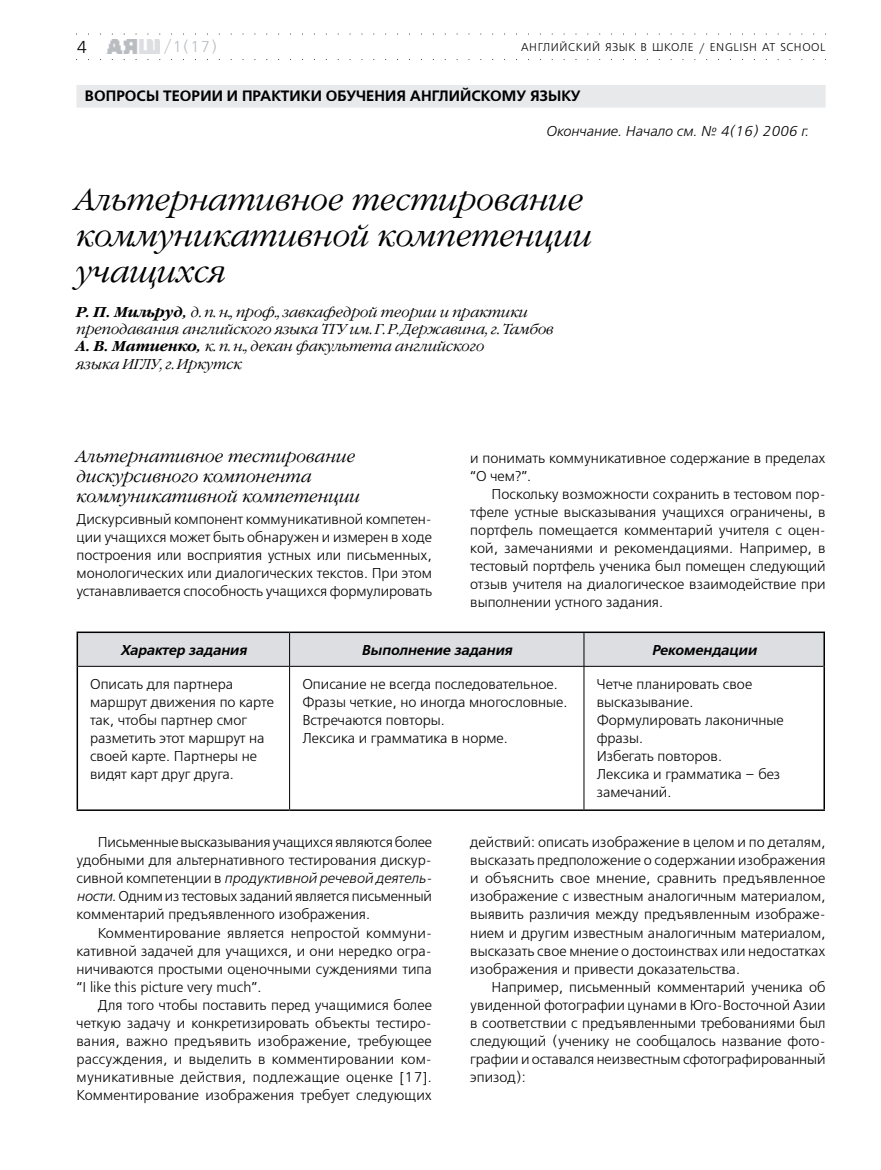
<style>
.page{position:relative;width:881px;height:1170px;background:#fff}
.page>*{position:absolute;margin:0;border:0;box-sizing:border-box;transform-origin:0 0}
.t1{font:italic 300 30px/36px "Garamond C";letter-spacing:.005em;color:#000}
.t2{font:italic 300 16.5px/19.8px "Garamond C";letter-spacing:.005em;color:#000}
.t3{font:15.75px "Free Set Light C";color:#b9bcc1}
.t4{font:15px "Free Set Demi Bold C";letter-spacing:.005em;color:#000}
.t5{font:14.25px/18px "Free Set Light C";color:#000;text-align:justify}
.t6{font:italic 300 14.25px/17.2px "Garamond C";color:#000}
.t7{font:italic 14.25px "Free Set Demi Bold C";color:#000}
.t8{font:italic 14.25px "Free Set Light C";color:#000}
.t9{font:11.25px "Free Set Light C";color:#000}
.s1{font-weight:700}
.s2{font-style:italic}
</style>
<div class="page">
<img style="left:106px;top:53px;width:54px;height:1px">
<svg style="left:76px;top:59px;width:739px;height:1px"></svg>
<div style="left:77px;top:86px;width:747px;height:21px;background:#e7e9eb"></div>
<div style="left:76px;top:85px;width:749px;height:23px;border:2px solid #e7e9eb"></div>
<div style="left:78px;top:633px;width:745px;height:33px;background:#dcdee1"></div>
<hr style="left:76px;top:631px;width:213px;height:2px;background:#000">
<hr style="left:76px;top:633px;width:2px;height:33px;background:#000">
<hr style="left:289px;top:631px;width:294px;height:2px;background:#000">
<hr style="left:583px;top:631px;width:241px;height:2px;background:#000">
<hr style="left:823px;top:633px;width:1px;height:33px;background:#000">
<hr style="left:76px;top:666px;width:2px;height:143px;background:#000">
<hr style="left:823px;top:666px;width:1px;height:143px;background:#000">
<hr style="left:76px;top:809px;width:213px;height:1px;background:#000">
<hr style="left:289px;top:809px;width:294px;height:1px;background:#000">
<hr style="left:583px;top:809px;width:241px;height:1px;background:#000">
<hr style="left:289px;top:633px;width:1px;height:33px;background:#000">
<hr style="left:583px;top:633px;width:1px;height:33px;background:#000">
<hr style="left:78px;top:666px;width:211px;height:1px;background:#000">
<hr style="left:289px;top:666px;width:294px;height:1px;background:#000">
<hr style="left:289px;top:666px;width:1px;height:143px;background:#000">
<hr style="left:583px;top:666px;width:240px;height:1px;background:#000">
<hr style="left:583px;top:666px;width:1px;height:143px;background:#000">
<svg style="left:76px;top:33px;width:739px;height:20px"></svg>
<p class="t3" style="left:163px;top:38px;width:55px">/1(17)</p>
<p class="t9" style="left:521px;top:41px;width:306px">Английский язык в школЕ / English at school</p>
<p class="t4" style="left:85px;top:87px;width:497px">вопросы теории и практики обучения английскому языку</p>
<p class="t8" style="left:545px;top:124px;width:264px">Окончание. Начало см. № 4(16) 2006 г.</p>
<h1 class="t1" style="left:76px;top:183px;width:517px">Альтернативное тестирование коммуникативной компетенции учащихся</h1>
<p class="t6" style="left:76px;top:304px;width:478px"><span class="s1">Р. П. Мильруд,</span> д. п. н., проф., завкафедрой теории и практики преподавания английского языка ТГУ им. Г. Р. Державина, г. Тамбов <span class="s1">А. В. Матиенко,</span> к. п. н., декан факультета английского<br>языка ИГЛУ, г. Иркутск</p>
<p class="t2" style="left:76px;top:447px;width:285px">Альтернативное тестирование дискурсивного компонента коммуникативной компетенции</p>
<p class="t5" style="left:76px;top:510px;width:357px">Дискурсивный компонент коммуникативной компетен&shy;ции учащихся может быть обнаружен и измерен в ходе построения или восприятия устных или письменных, монологических или диалогических текстов. При этом устанавливается способность учащихся формулировать</p>
<p class="t5" style="left:470px;top:450px;width:357px">и понимать коммуникативное содержание в пределах “О чем?”.</p>
<p class="t5" style="left:470px;top:486px;width:357px;text-indent:21px">Поскольку возможности сохранить в тестовом пор&shy;тфеле устные высказывания учащихся ограничены, в портфель помещается комментарий учителя с оцен&shy;кой, замечаниями и рекомендациями. Например, в тестовый портфель ученика был помещен следующий отзыв учителя на диалогическое взаимодействие при выполнении устного задания.</p>
<p class="t7" style="left:120px;top:641px;width:128px">Характер задания</p>
<p class="t7" style="left:361px;top:641px;width:152px">Выполнение задания</p>
<p class="t7" style="left:651px;top:641px;width:106px">Рекомендации</p>
<p class="t5" style="left:90px;top:676px;width:185px;text-align:left">Описать для партнера маршрут движения по карте так, чтобы партнер смог разметить этот маршрут на своей карте. Партнеры не видят карт друг друга.</p>
<p class="t5" style="left:302px;top:676px;width:266px;text-align:left">Описание не всегда последовательное.<br>Фразы четкие, но иногда многословные.<br>Встречаются повторы.<br>Лексика и грамматика в норме.</p>
<p class="t5" style="left:596px;top:676px;width:188px;text-align:left">Четче планировать свое высказывание.<br>Формулировать лаконичные фразы.<br>Избегать повторов.<br>Лексика и грамматика – без замечаний.</p>
<p class="t5" style="left:76px;top:834px;width:357px;text-indent:21px">Письменные высказывания учащихся являются более удобными для альтернативного тестирования дискур&shy;сивной компетенции в <span class="s2">продуктивной речевой деятель&shy;ности</span>. Одним из тестовых заданий является письменный комментарий предъявленного изображения.</p>
<p class="t5" style="left:76px;top:924px;width:357px;text-indent:21px">Комментирование является непростой коммуни&shy;кативной задачей для учащихся, и они нередко огра&shy;ничиваются простыми оценочными суждениями типа “I like this picture very much”.</p>
<p class="t5" style="left:76px;top:996px;width:357px;text-indent:21px">Для того чтобы поставить перед учащимися более четкую задачу и конкретизировать объекты тестиро&shy;вания, важно предъявить изображение, требующее рассуждения, и выделить в комментировании ком&shy;муникативные действия, подлежащие оценке [17].<br>Комментирование изображения требует следующих</p>
<p class="t5" style="left:470px;top:834px;width:357px">действий: описать изображение в целом и по деталям, высказать предположение о содержании изображения и объяснить свое мнение, сравнить предъявленное изображение с известным аналогичным материалом, выявить различия между предъявленным изображе&shy;нием и другим известным аналогичным материалом, высказать свое мнение о достоинствах или недостатках изображения и привести доказательства.</p>
<p class="t5" style="left:470px;top:978px;width:357px;text-indent:21px">Например, письменный комментарий ученика об увиденной фотографии цунами в Юго-Восточной Азии в соответствии с предъявленными требованиями был следующий (ученику не сообщалось название фото&shy;графии и оставался неизвестным сфотографированный эпизод):</p>
</div>
